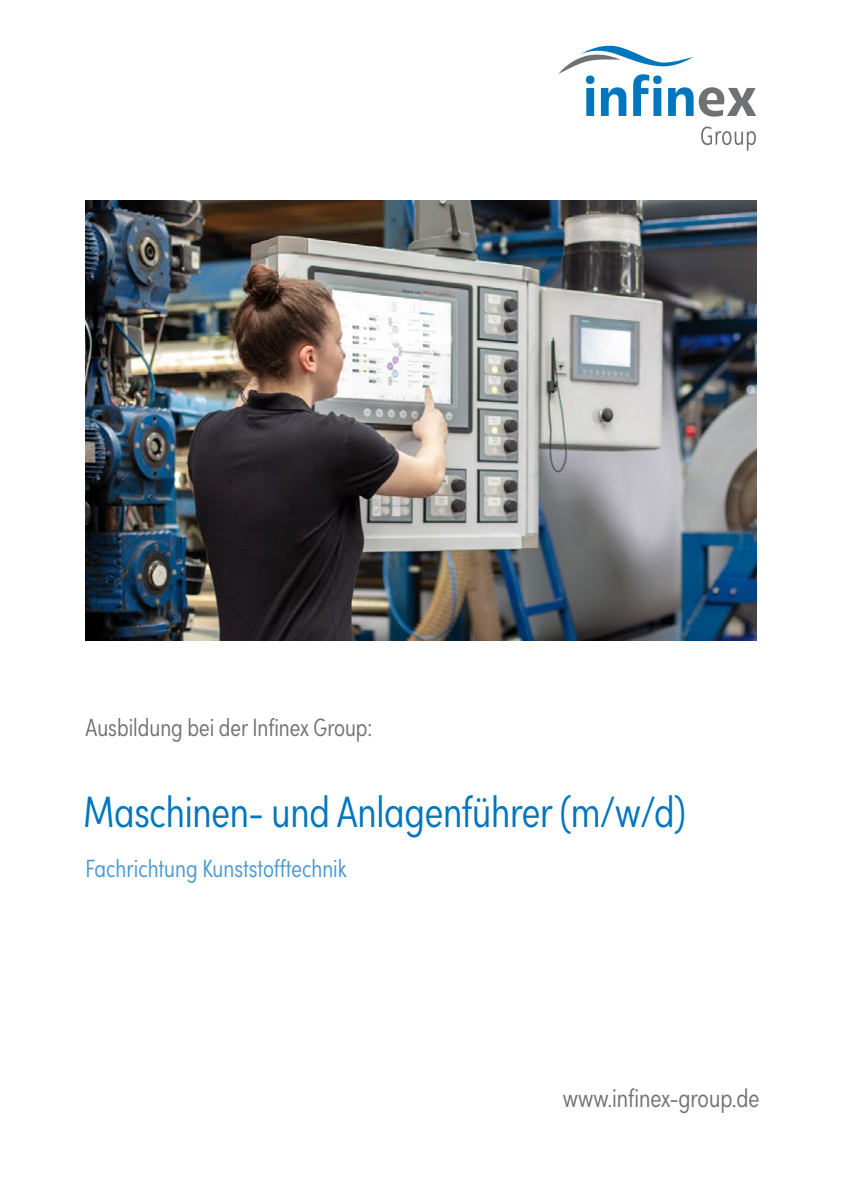
<style>
.page{position:relative;width:842px;height:1191px;background:#fff}
.page>*{position:absolute;margin:0;border:0;box-sizing:border-box;transform-origin:0 0}
.t1{font:300 44px "Sofia Pro Condensed";letter-spacing:-.005em;color:#0076bd}
.t2{font:300 26px "Sofia Pro Condensed";color:#707172}
.t3{font:300 25px "Sofia Pro Condensed";color:#707172}
.t4{font:300 25px "Sofia Pro Condensed";color:#4899cf}
</style>
<div class="page">
<img style="left:86px;top:201px;width:670px;height:439px">
<svg style="left:701px;top:127px;width:55px;height:24px"></svg>
<svg style="left:558px;top:45px;width:198px;height:72px"></svg>
<p class="t3" style="left:86px;top:709px;width:288px">Ausbildung bei der Infinex Group:</p>
<p class="t1" style="left:84px;top:780px;width:604px">Maschinen- und Anlagenführer (m/w/d)</p>
<p class="t4" style="left:86px;top:850px;width:263px">Fachrichtung Kunststofftechnik</p>
<p class="t2" style="left:563px;top:1078px;width:198px">www.infinex-group.de</p>
</div>
